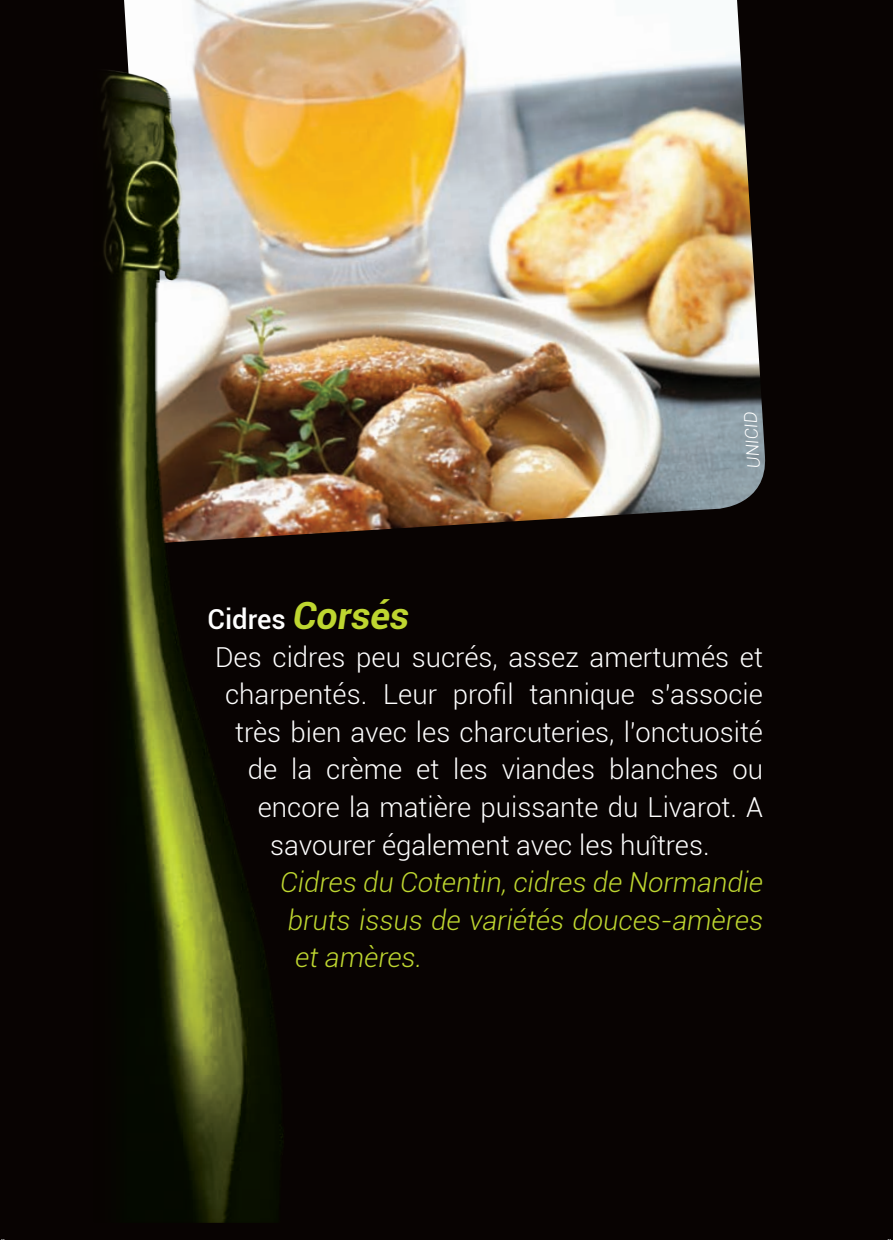
<style>
.page{position:relative;width:893px;height:1240px;background:#fff}
.page>*{position:absolute;margin:0;border:0;box-sizing:border-box;transform-origin:0 0}
.t1{font:300 27.5px "Roboto";color:#fff}
.t2{font:italic 300 27.5px/37.5px "Roboto";color:#bed630;text-align:justify}
.t3{font:500 27.5px "Roboto";color:#fff}
.t4{font:italic 300 17.5px "Roboto";color:#fff}
.s1{font-weight:700;font-style:italic;font-size:37.5px;color:#bed630}
</style>
<div class="page">
<div style="left:0;top:0;width:892px;height:1239px;background:#080302"></div>
<img style="left:124px;top:0;width:642px;height:534px">
<img style="left:101px;top:23px;width:213px;height:1199px">
<p class="t4" style="left:741px;top:469px;width:58px;rotate:-93deg">UNICID</p>
<p class="t3" style="left:207px;top:600px;width:203px">Cidres <span class="s1">Corsés</span></p>
<p class="t1" style="left:215px;top:638px;width:549px">Des cidres peu sucrés, assez amertumés et</p>
<p class="t1" style="left:225px;top:675px;width:539px">charpentés. Leur profil tannique s’associe</p>
<p class="t1" style="left:235px;top:713px;width:529px">très bien avec les charcuteries, l’onctuosité</p>
<p class="t1" style="left:248px;top:750px;width:517px">de la crème et les viandes blanches ou</p>
<p class="t1" style="left:258px;top:788px;width:506px">encore la matière puissante du Livarot. A</p>
<p class="t1" style="left:270px;top:825px;width:441px">savourer également avec les huîtres.</p>
<p class="t2" style="left:280px;top:862px;width:484px">Cidres du Cotentin, cidres de Normandie bruts issus de variétés douces-amères et amères.</p>
</div>
